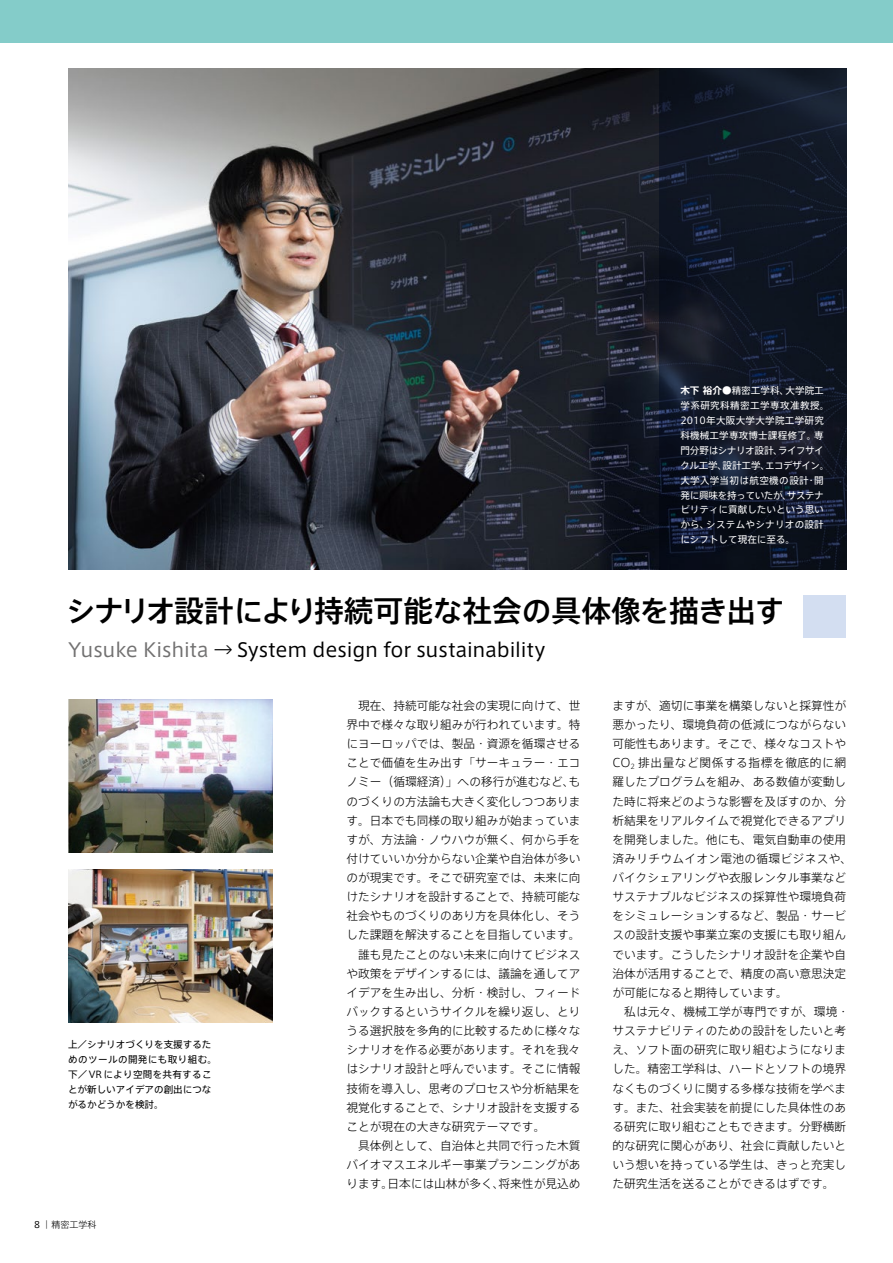
<style>
.page{position:relative;width:893px;height:1263px;background:#fff}
.page>*{position:absolute;margin:0;border:0;box-sizing:border-box;transform-origin:0 0}
.タイトル28Q{font:500 29.7px "Axis Std";letter-spacing:-.015em;color:#000}
.タイトルサブ_e{font:19.2px "Axis Latin Pro";letter-spacing:-.005em;color:#000}
.本文11Q{font:300 11.7px/19.2px "Axis Std";color:#000;text-align:justify}
.キャプション9Q{font:9.6px/14.9px "Axis Std";color:#fff}
.キャプション9Q-2{font:9.6px/14.9px "Axis Std";color:#000}
.t1{font:300 9px "Axis Std";color:#000}
.s1{font-weight:700}
.s2{color:#727171}
.s3{font-family:"Axis Std";font-weight:300}
.s4{font-weight:400}
</style>
<div class="page">
<img style="left:68px;top:68px;width:591px;height:502px">
<img style="left:68px;top:699px;width:204px;height:154px">
<div style="left:804px;top:595px;width:42px;height:43px;background:#d3def1"></div>
<div style="left:0;top:0;width:893px;height:43px;background:#84ccc9"></div>
<img style="left:68px;top:870px;width:204px;height:153px">
<svg style="left:659px;top:68px;width:187px;height:502px;background:#101725"></svg>
<p class="キャプション9Q" style="left:680px;top:383px;width:150px"><span class="s1">木下 裕介</span>●精密工学科、大学院工学系研究科精密工学専攻准教授。<br>2010年大阪大学大学院工学研究科機械工学専攻博士課程修了。専門分野はシナリオ設計、ライフサイクル工学、設計工学、エコデザイン。大学入学当初は航空機の設計・開発に興味を持っていたが、サステナビリティに貢献したいという思いから、システムやシナリオの設計にシフトして現在に至る。</p>
<p class="タイトル28Q" style="left:66px;top:588px;width:720px">シナリオ設計により持続可能な社会の具体像を描き出す</p>
<p class="タイトルサブ_e" style="left:68px;top:638px;width:479px"><span class="s2">Yusuke Kishita</span> <span class="s3">→</span> System design for sustainability</p>
<p class="キャプション9Q-2" style="left:68px;top:1036px;width:150px">上／シナリオづくりを支援するためのツールの開発にも取り組む。下／VRにより空間を共有することが新しいアイデアの創出につながるかどうかを検討。</p>
<p class="t1" style="left:34px;top:1218px;width:64px"><span class="s4">8</span> ｜精密工学科</p>
<p class="本文11Q" style="left:347px;top:695px;width:235px">　現在、持続可能な社会の実現に向けて、世界中で様々な取り組みが行われています。特にヨーロッパでは、製品・資源を循環させることで価値を生み出す「サーキュラー・エコノミー（循環経済）」への移行が進むなど、ものづくりの方法論も大きく変化しつつあります。日本でも同様の取り組みが始まっていますが、方法論・ノウハウが無く、何から手を付けていいか分からない企業や自治体が多いのが現実です。そこで研究室では、未来に向けたシナリオを設計することで、持続可能な社会やものづくりのあり方を具体化し、そうした課題を解決することを目指しています。</p>
<p class="本文11Q" style="left:347px;top:944px;width:235px">　誰も見たことのない未来に向けてビジネスや政策をデザインするには、議論を通してアイデアを生み出し、分析・検討し、フィードバックするというサイクルを繰り返し、とりうる選択肢を多角的に比較するために様々なシナリオを作る必要があります。それを我々はシナリオ設計と呼んでいます。そこに情報技術を導入し、思考のプロセスや分析結果を視覚化することで、シナリオ設計を支援することが現在の大きな研究テーマです。</p>
<p class="本文11Q" style="left:347px;top:1135px;width:235px">　具体例として、自治体と共同で行った木質バイオマスエネルギー事業プランニングがあります。日本には山林が多く、将来性が見込め</p>
<p class="本文11Q" style="left:612px;top:695px;width:241px;text-align:left">ますが、適切に事業を構築しないと採算性が悪かったり、環境負荷の低減につながらない可能性もあります。そこで、様々なコストや<br>CO<sub>2</sub> 排出量など関係する指標を徹底的に網羅したプログラムを組み、ある数値が変動した時に将来どのような影響を及ぼすのか、分析結果をリアルタイムで視覚化できるアプリを開発しました。他にも、電気自動車の使用済みリチウムイオン電池の循環ビジネスや、バイクシェアリングや衣服レンタル事業などサステナブルなビジネスの採算性や環境負荷をシミュレーションするなど、製品・サービスの設計支援や事業立案の支援にも取り組んでいます。こうしたシナリオ設計を企業や自治体が活用することで、精度の高い意思決定が可能になると期待しています。</p>
<p class="本文11Q" style="left:612px;top:1001px;width:238px;text-align:left">　私は元々、機械工学が専門ですが、環境・サステナビリティのための設計をしたいと考え、ソフト面の研究に取り組むようになりました。精密工学科は、ハードとソフトの境界なくものづくりに関する多様な技術を学べます。また、社会実装を前提にした具体性のある研究に取り組むこともできます。分野横断的な研究に関心があり、社会に貢献したいという想いを持っている学生は、きっと充実した研究生活を送ることができるはずです。</p>
</div>
